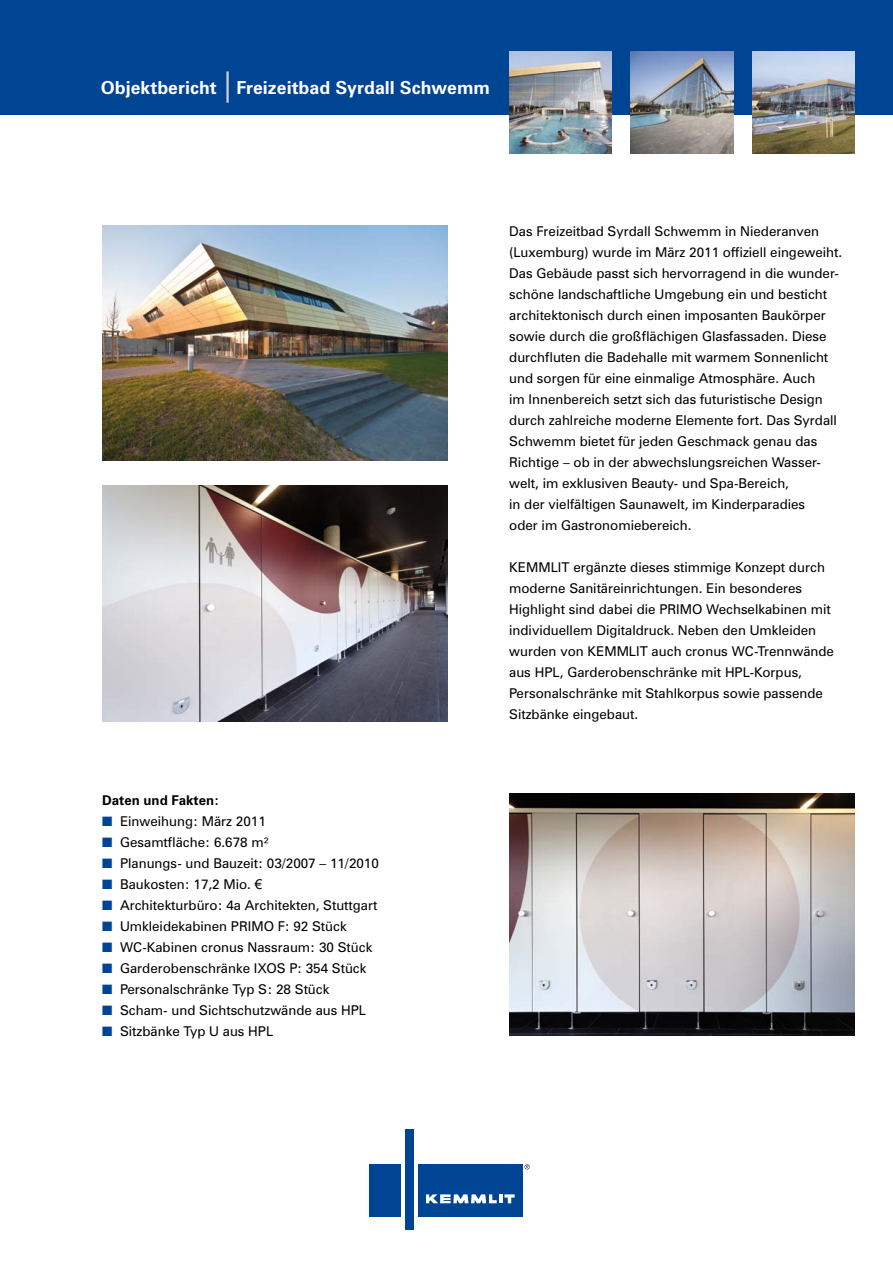
<style>
.page{position:relative;width:893px;height:1263px;background:#fff}
.page>*{position:absolute;margin:0;border:0;box-sizing:border-box;transform-origin:0 0}
.t1{font:700 18px "Zurich BT";color:#fff}
.t2{font:13.5px/21px "Zurich BT";color:#000}
.t3{font:700 13.5px "Zurich BT";color:#000}
.s1{color:#004494}
.s2{font-family:"Arial"}
</style>
<div class="page">
<div style="left:0;top:0;width:893px;height:115px;background:#004494"></div>
<hr style="left:226px;top:71px;width:3px;height:32px;background:#d0d1d2">
<img style="left:509px;top:51px;width:102px;height:102px">
<img style="left:753px;top:51px;width:102px;height:102px">
<img style="left:631px;top:51px;width:102px;height:102px">
<img style="left:102px;top:486px;width:346px;height:235px">
<img style="left:102px;top:225px;width:346px;height:236px">
<img style="left:509px;top:793px;width:346px;height:243px">
<div style="left:369px;top:1164px;width:32px;height:52px;background:#004494"></div>
<div style="left:418px;top:1164px;width:105px;height:52px;background:#004494"></div>
<div style="left:405px;top:1129px;width:9px;height:100px;background:#004494"></div>
<svg style="left:426px;top:1194px;width:89px;height:9px"></svg>
<svg style="left:525px;top:1164px;width:5px;height:5px"></svg>
<h1 class="t1" style="left:101px;top:76px;width:391px">Objektbericht Freizeitbad Syrdall Schwemm</h1>
<p class="t3" style="left:102px;top:792px;width:119px">Daten und Fakten:</p>
<p class="t2" style="left:102px;top:810px;width:165px"><span class="s1">■</span> Einweihung: März 2011</p>
<p class="t2" style="left:102px;top:831px;width:168px"><span class="s1">■</span> Gesamtfläche: 6.678 m²</p>
<p class="t2" style="left:102px;top:852px;width:278px"><span class="s1">■</span> Planungs- und Bauzeit: 03/2007 – 11/2010</p>
<p class="t2" style="left:102px;top:873px;width:162px"><span class="s1">■</span> Baukosten: 17,2 Mio. <span class="s2">€</span></p>
<p class="t2" style="left:102px;top:894px;width:277px"><span class="s1">■</span> Architekturbüro: 4a Architekten, Stuttgart</p>
<p class="t2" style="left:102px;top:915px;width:246px"><span class="s1">■</span> Umkleidekabinen PRIMO F: 92 Stück</p>
<p class="t2" style="left:102px;top:936px;width:272px"><span class="s1">■</span> WC-Kabinen cronus Nassraum: 30 Stück</p>
<p class="t2" style="left:102px;top:957px;width:266px"><span class="s1">■</span> Garderobenschränke IXOS P: 354 Stück</p>
<p class="t2" style="left:102px;top:978px;width:229px"><span class="s1">■</span> Personalschränke Typ S: 28 Stück</p>
<p class="t2" style="left:102px;top:999px;width:266px"><span class="s1">■</span> Scham- und Sichtschutzwände aus HPL</p>
<p class="t2" style="left:102px;top:1020px;width:173px"><span class="s1">■</span> Sitzbänke Typ U aus HPL</p>
<p class="t2" style="left:509px;top:220px;width:334px">Das Freizeitbad Syrdall Schwemm in Niederanven (Luxemburg) wurde im März 2011 offiziell eingeweiht.<br>Das Gebäude passt sich hervorragend in die wunder&shy;schöne landschaftliche Umgebung ein und besticht architektonisch durch einen imposanten Baukörper sowie durch die großflächigen Glasfassaden. Diese durchfluten die Badehalle mit warmem Sonnenlicht und sorgen für eine einmalige Atmosphäre. Auch<br>im Innenbereich setzt sich das futuristische Design durch zahlreiche moderne Elemente fort. Das Syrdall Schwemm bietet für jeden Geschmack genau das Richtige – ob in der abwechslungsreichen Wasser&shy;welt, im exklusiven Beauty- und Spa-Bereich,<br>in der vielfältigen Saunawelt, im Kinderparadies<br>oder im Gastronomiebereich.</p>
<p class="t2" style="left:509px;top:556px;width:326px">KEMMLIT ergänzte dieses stimmige Konzept durch moderne Sanitäreinrichtungen. Ein besonderes Highlight sind dabei die PRIMO Wechselkabinen mit individuellem Digitaldruck. Neben den Umkleiden wurden von KEMMLIT auch cronus WC-Trennwände aus HPL, Garderobenschränke mit HPL-Korpus, Personalschränke mit Stahlkorpus sowie passende Sitzbänke eingebaut.</p>
</div>
